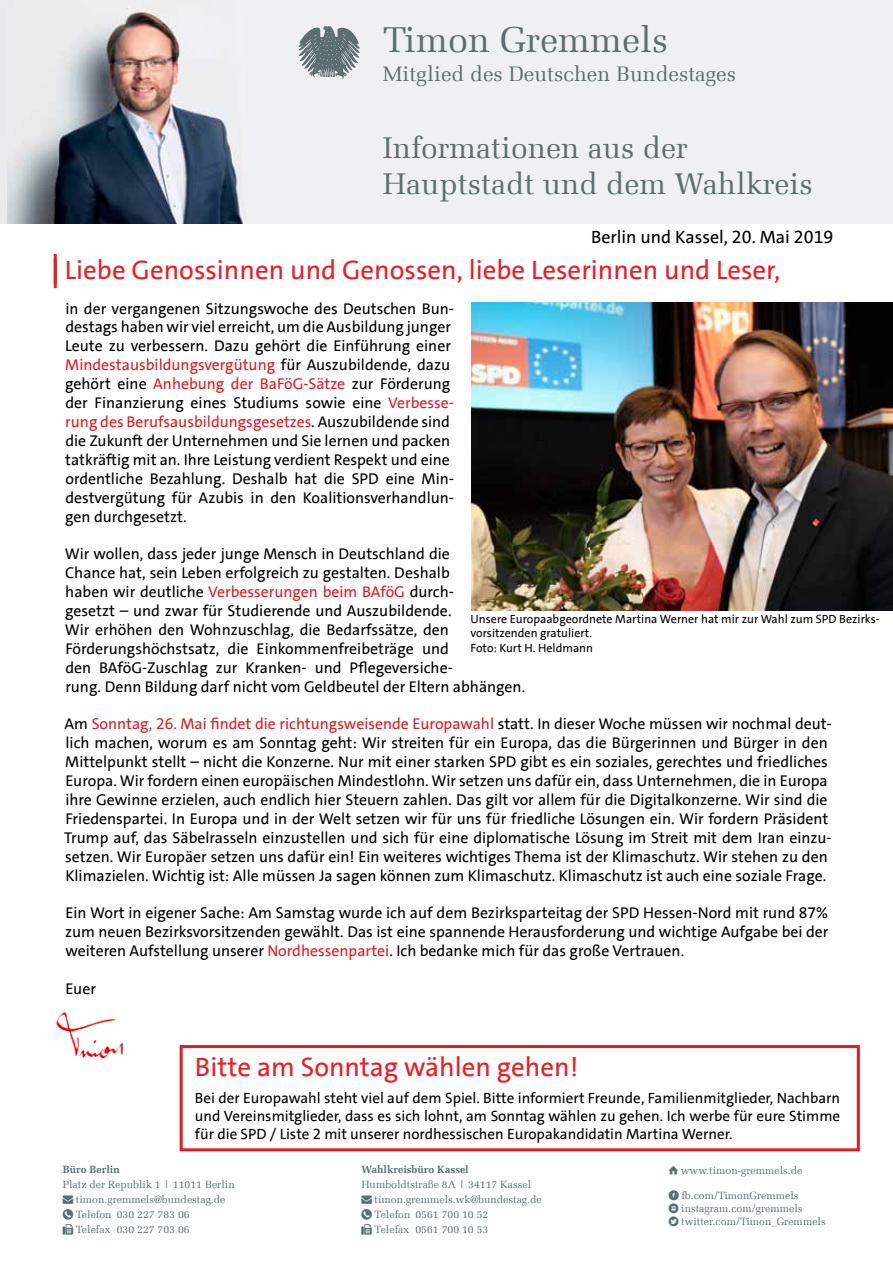
<style>
.page{position:relative;width:893px;height:1263px;background:#fff}
.page>*{position:absolute;margin:0;border:0;box-sizing:border-box;transform-origin:0 0}
.t1{font:36px "Melior Com";color:#5c6e72}
.t2{font:30px/36px "Melior Com";color:#5c6e72}
.t3{font:27px "SPD The Sans";color:#ed1d24}
.t4{font:21px "Melior Com";color:#5c6e72}
.t5{font:18px "SPD The Sans";color:#000}
.t6{font:15.75px/18.9px "SPD The Sans";color:#000}
.t7{font:15px/18px "SPD The Sans";color:#000;text-align:justify}
.t8{font:12px/14.4px "SPD The Sans";color:#000}
.t9{font:10.5px/15px "Melior Com";color:#5c6e72}
.t10{font:700 10.5px "Melior Com";color:#5c6e72}
.s1{color:#e11b22}
</style>
<div class="page">
<div style="left:0;top:0;width:893px;height:224px;background:#eff0f3"></div>
<img style="left:7px;top:8px;width:239px;height:216px">
<div style="left:0;top:0;width:6px;height:224px;background:#eaeaec"></div>
<hr style="left:54px;top:258px;width:3px;height:30px;background:#ed1d24">
<img style="left:56px;top:1012px;width:67px;height:47px">
<hr style="left:54px;top:254px;width:3px;height:30px;background:#ed1d24">
<img style="left:472px;top:303px;width:421px;height:307px">
<div style="left:180px;top:1045px;width:680px;height:106px;border:3px solid #e11b22"></div>
<h1 class="t1" style="left:383px;top:18px;width:287px">Timon Gremmels</h1>
<h3 class="t4" style="left:383px;top:62px;width:355px">Mitglied des Deutschen Bundestages</h3>
<h2 class="t2" style="left:383px;top:130px;width:431px">Informationen aus der<br>Hauptstadt und dem Wahlkreis</h2>
<p class="t5" style="left:591px;top:225px;width:244px">Berlin und Kassel, 20. Mai 2019</p>
<h3 class="t3" style="left:65px;top:252px;width:717px">Liebe Genossinnen und Genossen, liebe Leserinnen und Leser,</h3>
<p class="t6" style="left:65px;top:299px;width:390px">in der vergangenen Sitzungswoche des Deutschen Bun&shy;destags haben wir viel erreicht, um die Ausbildung junger Leute zu verbessern. Dazu gehört die Einführung einer <span class="s1">Mindestausbildungsvergütung</span> für Auszubildende, dazu gehört eine <span class="s1">Anhebung der BaFöG-Sätze</span> zur Förderung der Finanzierung eines Studiums sowie eine <span class="s1">Verbesse&shy;rung des Berufsausbildungsgesetzes</span>. Auszubildende sind die Zukunft der Unternehmen und Sie lernen und packen tatkräftig mit an. Ihre Leistung verdient Respekt und eine ordentliche Bezahlung. Deshalb hat die SPD eine Min&shy;destvergütung für Azubis in den Koalitionsverhandlun&shy;gen durchgesetzt.</p>
<p class="t6" style="left:65px;top:545px;width:462px">Wir wollen, dass jeder junge Mensch in Deutschland die<br>Chance hat, sein Leben erfolgreich zu gestalten. Deshalb<br>haben wir deutliche <span class="s1">Verbesserungen beim BAföG</span> durch-<br>gesetzt – und zwar für Studierende und Auszubildende.<br>Wir erhöhen den Wohnzuschlag, die Bedarfssätze, den Förderungshöchstsatz, die Einkommenfreibeträge und<br>den BAföG-Zuschlag zur Kranken- und Pflegeversiche-<br>rung. Denn Bildung darf nicht vom Geldbeutel der Eltern abhängen.</p>
<p class="t6" style="left:64px;top:715px;width:769px">Am <span class="s1">Sonntag, 26. Mai findet die richtungsweisende Europawahl</span> statt. In dieser Woche müssen wir nochmal deut&shy;lich machen, worum es am Sonntag geht: Wir streiten für ein Europa, das die Bürgerinnen und Bürger in den Mittelpunkt stellt – nicht die Konzerne. Nur mit einer starken SPD gibt es ein soziales, gerechtes und friedliches Europa. Wir fordern einen europäischen Mindestlohn. Wir setzen uns dafür ein, dass Unternehmen, die in Europa ihre Gewinne erzielen, auch endlich hier Steuern zahlen. Das gilt vor allem für die Digitalkonzerne. Wir sind die Friedenspartei. In Europa und in der Welt setzen wir für uns für friedliche Lösungen ein. Wir fordern Präsident Trump auf, das Säbelrasseln einzustellen und sich für eine diplomatische Lösung im Streit mit dem Iran einzu&shy;setzen. Wir Europäer setzen uns dafür ein! Ein weiteres wichtiges Thema ist der Klimaschutz. Wir stehen zu den Klimazielen. Wichtig ist: Alle müssen Ja sagen können zum Klimaschutz. Klimaschutz ist auch eine soziale Frage.</p>
<p class="t6" style="left:65px;top:904px;width:765px;text-align:justify">Ein Wort in eigener Sache: Am Samstag wurde ich auf dem Bezirksparteitag der SPD Hessen-Nord mit rund 87% zum neuen Bezirksvorsitzenden gewählt. Das ist eine spannende Herausforderung und wichtige Aufgabe bei der weiteren Aufstellung unserer <span class="s1">Nordhessenpartei</span>. Ich bedanke mich für das große Vertrauen.</p>
<p class="t6" style="left:65px;top:979px;width:32px">Euer</p>
<p class="t8" style="left:471px;top:612px;width:411px">Unsere Europaabgeordnete Martina Werner hat mir zur Wahl zum SPD Bezirks&shy;vorsitzenden gratuliert.<br>Foto: Kurt H. Heldmann</p>
<h3 class="t3" style="left:195px;top:1050px;width:385px">Bitte am Sonntag wählen gehen!</h3>
<p class="t7" style="left:195px;top:1089px;width:647px">Bei der Europawahl steht viel auf dem Spiel. Bitte informiert Freunde, Familienmitglieder, Nachbarn und Vereinsmitglieder, dass es sich lohnt, am Sonntag wählen zu gehen. Ich werbe für eure Stimme für die SPD / Liste 2 mit unserer nordhessischen Europakandidatin Martina Werner.</p>
<p class="t10" style="left:63px;top:1163px;width:59px">Büro Berlin</p>
<p class="t9" style="left:63px;top:1177px;width:174px">Platz der Republik 1 | 11011 Berlin</p>
<p class="t9" style="left:76px;top:1192px;width:151px;text-indent:-13px">→ timon.gremmels@bundestag.de<br>Telefon 030 227 783 06<br>Telefax 030 227 703 06</p>
<p class="t10" style="left:361px;top:1163px;width:109px">Wahlkreisbüro Kassel</p>
<p class="t9" style="left:361px;top:1177px;width:171px">Humboldtstraße 8A | 34117 Kassel</p>
<p class="t9" style="left:375px;top:1192px;width:169px;text-indent:-13px">→ timon.gremmels.wk@bundestag.de<br>Telefon 0561 700 10 52<br>Telefax 0561 700 10 53</p>
<p class="t9" style="left:681px;top:1163px;width:123px">www.timon-gremmels.de</p>
<p class="t9" style="left:681px;top:1189px;width:146px;line-height:12.6px">fb.com/TimonGremmels instagram.com/gremmels twitter.com/Timon_Gremmels</p>
</div>
